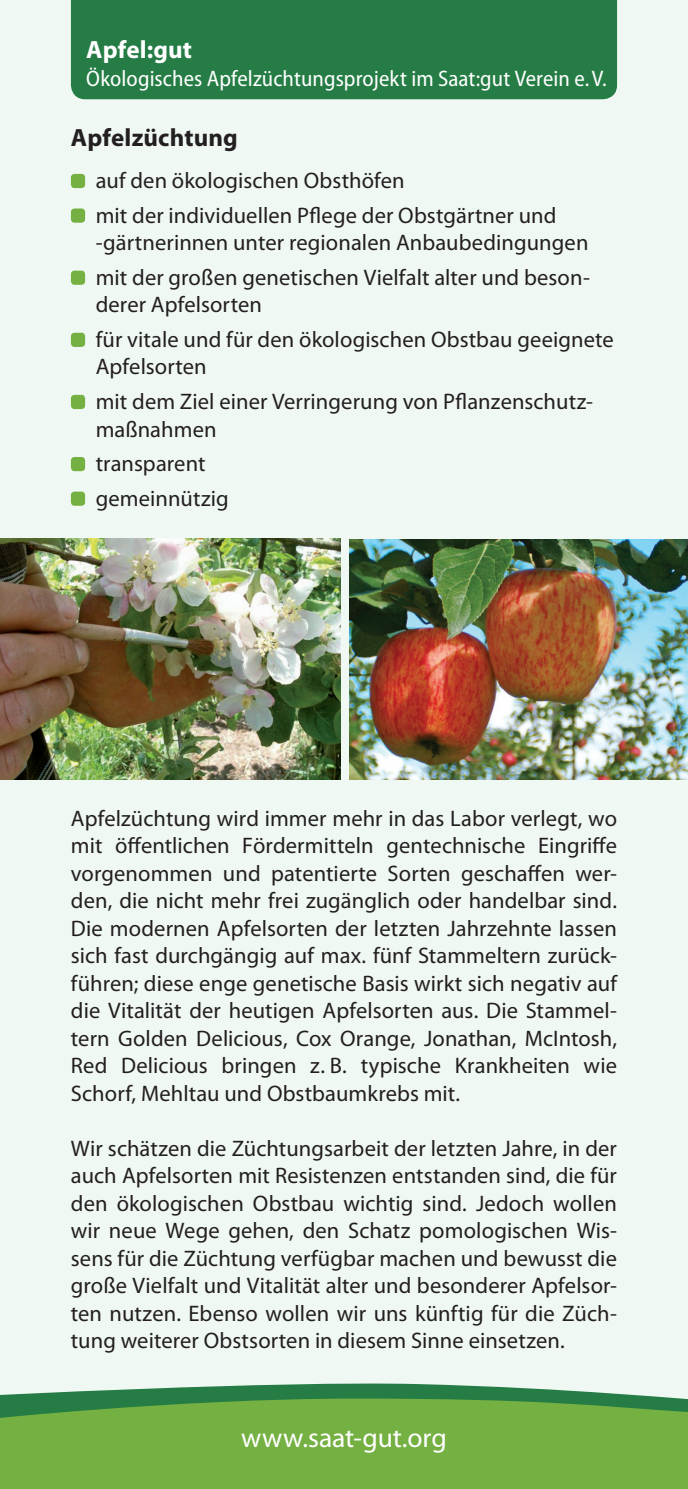
<style>
.page{position:relative;width:688px;height:1489px;background:#fff}
.page>*{position:absolute;margin:0;border:0;box-sizing:border-box;transform-origin:0 0}
.t1{font:27.5px "Myriad Pro";letter-spacing:-.005em;color:#fff}
.t2{font:700 25px "Myriad Pro";letter-spacing:.005em;color:#231f20}
.t3{font:700 25px "Myriad Pro";letter-spacing:.005em;color:#fff}
.t4{font:22.5px/27.5px "Myriad Pro";letter-spacing:.005em;color:#231f20}
.t5{font:semi-condensed 22.5px "Myriad Pro";letter-spacing:.005em;color:#fff}
</style>
<div class="page">
<div style="left:0;top:0;width:687px;height:1488px;background:#f0f8f3"></div>
<svg style="left:0;top:1383px;width:673px;height:15px;fill:#257d45"></svg>
<div style="left:71px;top:0;width:546px;height:99px;background:#257d45"></div>
<div style="left:71px;top:174px;width:14px;height:14px;background:#75b042;border-radius:4px"></div>
<div style="left:71px;top:208px;width:14px;height:15px;background:#75b042;border-radius:4px"></div>
<div style="left:71px;top:270px;width:14px;height:15px;background:#75b042;border-radius:4px"></div>
<div style="left:71px;top:333px;width:14px;height:14px;background:#75b042;border-radius:4px"></div>
<div style="left:71px;top:395px;width:14px;height:14px;background:#75b042;border-radius:4px"></div>
<div style="left:71px;top:457px;width:14px;height:14px;background:#75b042;border-radius:4px"></div>
<div style="left:71px;top:491px;width:14px;height:15px;background:#75b042;border-radius:4px"></div>
<img style="left:0;top:539px;width:340px;height:241px">
<img style="left:350px;top:539px;width:337px;height:241px">
<svg style="left:0;top:1398px;width:687px;height:90px;background:#6fac42"></svg>
<p class="t3" style="left:86px;top:34px;width:107px">Apfel:gut</p>
<p class="t5" style="left:86px;top:66px;width:522px">Ökologisches Apfelzüchtungsprojekt im Saat:gut Verein e.V.</p>
<p class="t2" style="left:71px;top:122px;width:168px">Apfelzüchtung</p>
<p class="t4" style="left:96px;top:163px;width:462px;line-height:34.5px">auf den ökologischen Obsthöfen<br>mit der individuellen Pflege der Obstgärtner und</p>
<p class="t4" style="left:96px;top:225px;width:495px;line-height:34.5px">-gärtnerinnen unter regionalen Anbaubedingungen mit der großen genetischen Vielfalt alter und beson-</p>
<p class="t4" style="left:96px;top:287px;width:519px;line-height:34.5px">derer Apfelsorten<br>für vitale und für den ökologischen Obstbau geeignete</p>
<p class="t4" style="left:96px;top:349px;width:499px;line-height:34.5px">Apfelsorten<br>mit dem Ziel einer Verringerung von Pflanzenschutz-</p>
<p class="t4" style="left:96px;top:411px;width:134px;line-height:34.5px">maßnahmen transparent gemeinnützig</p>
<p class="t4" style="left:71px;top:804px;width:547px;text-align:justify">Apfelzüchtung wird immer mehr in das Labor verlegt, wo mit öffentlichen Fördermitteln gentechnische Eingriffe vorgenommen und patentierte Sorten geschaffen wer&shy;den, die nicht mehr frei zugänglich oder handelbar sind.<br>Die modernen Apfelsorten der letzten Jahrzehnte lassen sich fast durchgängig auf max. fünf Stammeltern zurück&shy;führen; diese enge genetische Basis wirkt sich negativ auf die Vitalität der heutigen Apfelsorten aus. Die Stammel&shy;tern Golden Delicious, Cox Orange, Jonathan, McIntosh, Red Delicious bringen z. B. typische Krankheiten wie Schorf, Mehltau und Obstbaumkrebs mit.</p>
<p class="t4" style="left:71px;top:1133px;width:547px;text-align:justify">Wir schätzen die Züchtungsarbeit der letzten Jahre, in der auch Apfelsorten mit Resistenzen entstanden sind, die für den ökologischen Obstbau wichtig sind. Jedoch wollen wir neue Wege gehen, den Schatz pomologischen Wis&shy;sens für die Züchtung verfügbar machen und bewusst die große Vielfalt und Vitalität alter und besonderer Apfelsor&shy;ten nutzen. Ebenso wollen wir uns künftig für die Züch&shy;tung weiterer Obstsorten in diesem Sinne einsetzen.</p>
<p class="t1" style="left:241px;top:1420px;width:207px">www.saat-gut.org</p>
</div>
